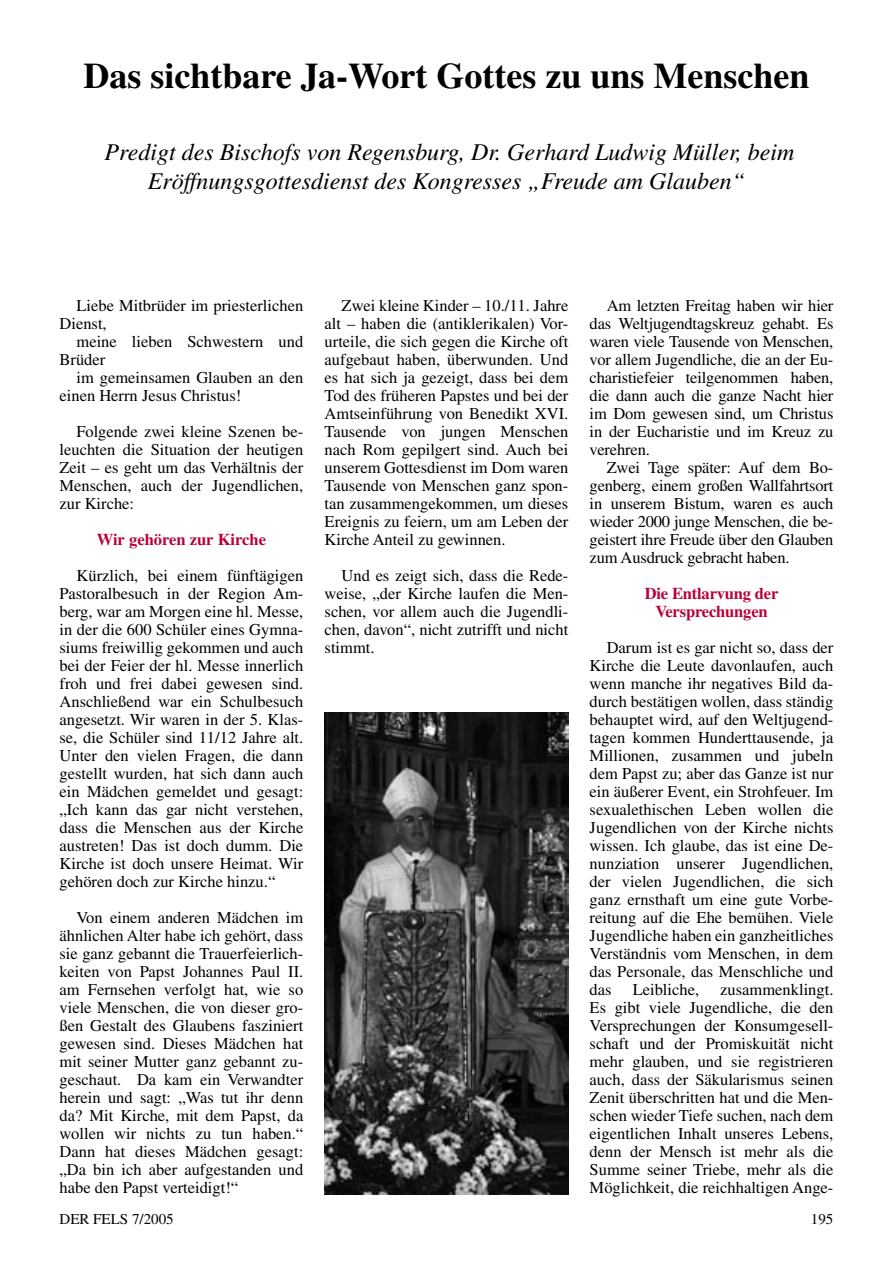
<style>
.page{position:relative;width:893px;height:1263px;background:#fff}
.page>*{position:absolute;margin:0;border:0;box-sizing:border-box;transform-origin:0 0}
.t1{font:700 36px "Times";color:#000}
.t2{font:italic 24px/28.8px "Times";color:#000;text-align:center}
.t3{font:16.5px/18px "Times";color:#000;text-align:justify}
.t4{font:700 16.5px/18px "Times";letter-spacing:-.01em;color:#b80039;text-align:center}
.t5{font:15px "Times";color:#000}
</style>
<div class="page">
<img style="left:325px;top:713px;width:243px;height:482px">
<h1 class="t1" style="left:83px;top:54px;width:728px">Das sichtbare Ja-Wort Gottes zu uns Menschen</h1>
<h2 class="t2" style="left:105px;top:137px;width:691px">Predigt des Bischofs von Regensburg, Dr. Gerhard Ludwig Müller, beim<br>Eröffnungsgottesdienst des Kongresses „Freude am Glauben“</h2>
<p class="t3" style="left:60px;top:296px;width:245px;text-indent:17px">Liebe Mitbrüder im priesterlichen<br>Dienst,</p>
<p class="t3" style="left:60px;top:332px;width:245px;text-indent:17px">meine lieben Schwestern und<br>Brüder</p>
<p class="t3" style="left:60px;top:368px;width:245px;text-indent:17px">im gemeinsamen Glauben an den einen Herrn Jesus Christus!</p>
<p class="t3" style="left:60px;top:422px;width:245px;text-indent:17px">Folgende zwei kleine Szenen be&shy;leuchten die Situation der heutigen Zeit – es geht um das Verhältnis der Menschen, auch der Jugendlichen, zur Kirche:</p>
<p class="t4" style="left:97px;top:530px;width:171px">Wir gehören zur Kirche</p>
<p class="t3" style="left:60px;top:566px;width:245px;text-indent:17px">Kürzlich, bei einem fünftägigen Pastoralbesuch in der Region Am&shy;berg, war am Morgen eine hl. Messe, in der die 600 Schüler eines Gymna&shy;siums freiwillig gekommen und auch bei der Feier der hl. Messe innerlich froh und frei dabei gewesen sind.<br>Anschließend war ein Schulbesuch angesetzt. Wir waren in der 5. Klas&shy;se, die Schüler sind 11/12 Jahre alt.<br>Unter den vielen Fragen, die dann gestellt wurden, hat sich dann auch ein Mädchen gemeldet und gesagt: „Ich kann das gar nicht verstehen, dass die Menschen aus der Kirche austreten! Das ist doch dumm. Die Kirche ist doch unsere Heimat. Wir gehören doch zur Kirche hinzu.“</p>
<p class="t3" style="left:60px;top:908px;width:245px;text-indent:17px">Von einem anderen Mädchen im ähnlichen Alter habe ich gehört, dass sie ganz gebannt die Trauerfeierlich&shy;keiten von Papst Johannes Paul II. am Fernsehen verfolgt hat, wie so viele Menschen, die von dieser gro&shy;ßen Gestalt des Glaubens fasziniert gewesen sind. Dieses Mädchen hat mit seiner Mutter ganz gebannt zu&shy;geschaut. Da kam ein Verwandter herein und sagt: „Was tut ihr denn da? Mit Kirche, mit dem Papst, da wollen wir nichts zu tun haben.“ Dann hat dieses Mädchen gesagt: „Da bin ich aber aufgestanden und habe den Papst verteidigt!“</p>
<p class="t3" style="left:325px;top:296px;width:245px;text-indent:17px">Zwei kleine Kinder – 10./11. Jahre alt – haben die (antiklerikalen) Vor&shy;urteile, die sich gegen die Kirche oft aufgebaut haben, überwunden. Und es hat sich ja gezeigt, dass bei dem Tod des früheren Papstes und bei der Amtseinführung von Benedikt XVI.<br>Tausende von jungen Menschen nach Rom gepilgert sind. Auch bei unserem Gottesdienst im Dom waren Tausende von Menschen ganz spon&shy;tan zusammengekommen, um dieses Ereignis zu feiern, um am Leben der Kirche Anteil zu gewinnen.</p>
<p class="t3" style="left:325px;top:566px;width:245px;text-indent:17px">Und es zeigt sich, dass die Rede&shy;weise, „der Kirche laufen die Men&shy;schen, vor allem auch die Jugendli&shy;chen, davon“, nicht zutrifft und nicht stimmt.</p>
<p class="t3" style="left:590px;top:296px;width:245px;text-indent:17px">Am letzten Freitag haben wir hier das Weltjugendtagskreuz gehabt. Es waren viele Tausende von Menschen, vor allem Jugendliche, die an der Eu&shy;charistiefeier teilgenommen haben, die dann auch die ganze Nacht hier im Dom gewesen sind, um Christus in der Eucharistie und im Kreuz zu verehren.</p>
<p class="t3" style="left:590px;top:458px;width:245px;text-indent:17px">Zwei Tage später: Auf dem Bo&shy;genberg, einem großen Wallfahrtsort in unserem Bistum, waren es auch wieder 2000 junge Menschen, die be&shy;geistert ihre Freude über den Glauben zum Ausdruck gebracht haben.</p>
<p class="t4" style="left:645px;top:584px;width:135px">Die Entlarvung der<br>Versprechungen</p>
<p class="t3" style="left:590px;top:638px;width:245px;text-indent:17px">Darum ist es gar nicht so, dass der Kirche die Leute davonlaufen, auch wenn manche ihr negatives Bild da&shy;durch bestätigen wollen, dass ständig behauptet wird, auf den Weltjugend&shy;tagen kommen Hunderttausende, ja Millionen, zusammen und jubeln dem Papst zu; aber das Ganze ist nur ein äußerer Event, ein Strohfeuer. Im sexualethischen Leben wollen die Jugendlichen von der Kirche nichts wissen. Ich glaube, das ist eine De&shy;nunziation unserer Jugendlichen, der vielen Jugendlichen, die sich ganz ernsthaft um eine gute Vorbe&shy;reitung auf die Ehe bemühen. Viele Jugendliche haben ein ganzheitliches Verständnis vom Menschen, in dem das Personale, das Menschliche und das</p>
<p class="t3" style="left:590px;top:980px;width:245px;text-indent:131px">zusammenklingt.<br>Es gibt viele Jugendliche, die den Versprechungen der Konsumgesell&shy;schaft und der Promiskuität nicht mehr glauben, und sie registrieren auch, dass der Säkularismus seinen Zenit überschritten hat und die Men&shy;schen wieder Tiefe suchen, nach dem eigentlichen Inhalt unseres Lebens, denn der Mensch ist mehr als die Summe seiner Triebe, mehr als die Möglichkeit, die reichhaltigen Ange-</p>
<p class="t3" style="left:633px;top:980px;width:68px">Leibliche,</p>
<p class="t5" style="left:60px;top:1210px;width:116px">DER FELS 7/2005</p>
<p class="t5" style="left:811px;top:1210px;width:24px">195</p>
</div>
